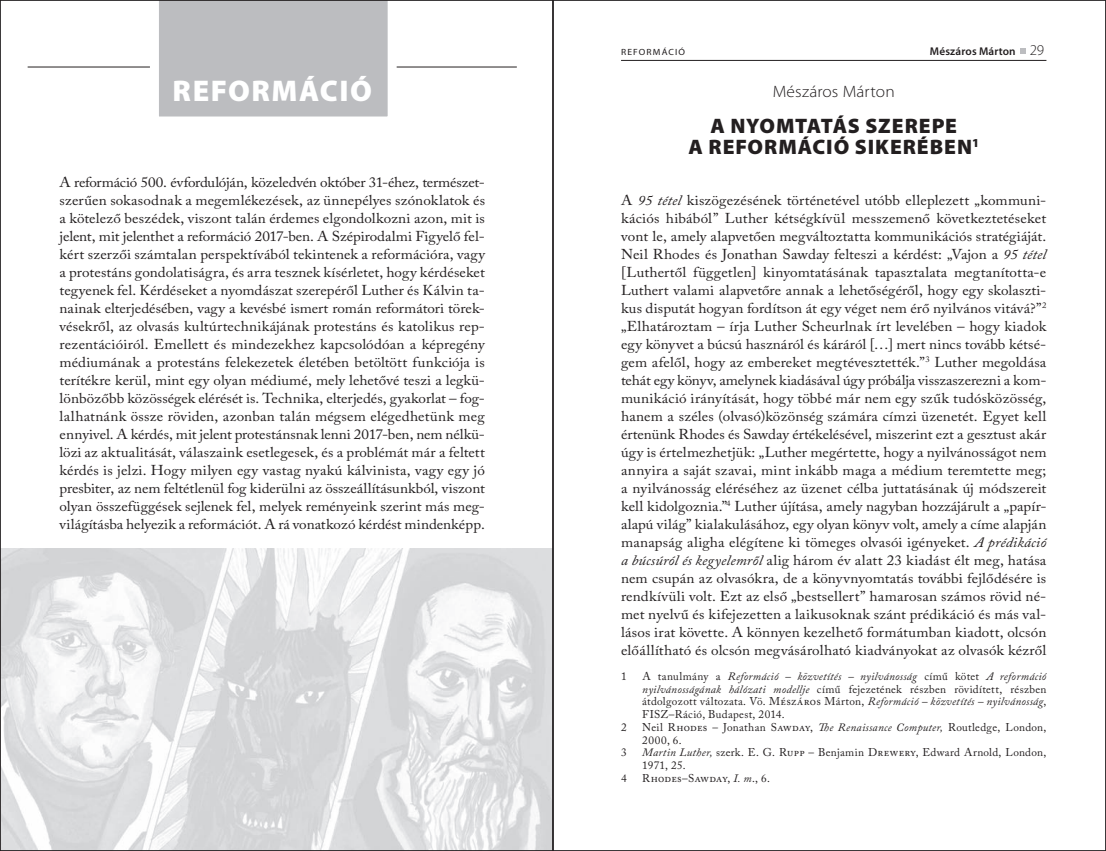
<style>
.page{position:relative;width:1106px;height:851px;background:#fff}
.page>*{position:absolute;margin:0;border:0;box-sizing:border-box;transform-origin:0 0}
.t1{font:900 30px "Myriad Pro";letter-spacing:.05em;color:#fff}
.t2{font:900 21px/21px "Myriad Pro";letter-spacing:.045em;color:#231f20;text-align:center}
.t3{font:300 16.5px "Myriad Pro";letter-spacing:.01em;color:#231f20;scale:1.06 1}
.t4{font:14.25px/18px "Adobe Caslon Pro";letter-spacing:-.01em;color:#231f20;text-align:justify;scale:1.06 1}
.t5{font:11.25px/12.8px "Adobe Caslon Pro";letter-spacing:.025em;color:#231f20}
.t6{font:600 11.25px "Myriad Pro";letter-spacing:.015em;color:#231f20}
.t7{font:9px "Myriad Pro";letter-spacing:.12em;color:#231f20;scale:1.06 1}
.s1{font-weight:300;font-size:15px}
.s2{font-style:italic}
</style>
<div class="page">
<svg style="left:1020px;top:48px;width:5px;height:5px"></svg>
<hr style="left:621px;top:60px;width:425px;height:1px;background:#231f20">
<hr style="left:28px;top:67px;width:489px;height:1px;background:#231f20">
<svg style="left:145px;top:2px;width:256px;height:115px;background:#c3c4c6"></svg>
<img style="left:2px;top:548px;width:549px;height:300px">
<h1 class="t1" style="left:173px;top:80px;width:201px">REFORMÁCIÓ</h1>
<p class="t4" style="left:60px;top:174px;width:403px">A reformáció 500. évfordulóján, közeledvén október 31-éhez, természet&shy;szerűen sokasodnak a megemlékezések, az ünnepélyes szónoklatok és a kötelező beszédek, viszont talán érdemes elgondolkozni azon, mit is jelent, mit jelenthet a reformáció 2017-ben. A Szépirodalmi Figyelő fel&shy;kért szerzői számtalan perspektívából tekintenek a reformációra, vagy a protestáns gondolatiságra, és arra tesznek kísérletet, hogy kérdéseket tegyenek fel. Kérdéseket a nyomdászat szerepéről Luther és Kálvin ta&shy;nainak elterjedésében, vagy a kevésbé ismert román reformátori törek&shy;vésekről, az olvasás kultúrtechnikájának protestáns és katolikus rep&shy;rezentációiról. Emellett és mindezekhez kapcsolódóan a képregény médiumának a protestáns felekezetek életében betöltött funkciója is terítékre kerül, mint egy olyan médiumé, mely lehetővé teszi a legkü&shy;lönbözőbb közösségek elérését is. Technika, elterjedés, gyakorlat – fog&shy;lalhatnánk össze röviden, azonban talán mégsem elégedhetünk meg ennyivel. A kérdés, mit jelent protestánsnak lenni 2017-ben, nem nélkü&shy;lözi az aktualitását, válaszaink esetlegesek, és a problémát már a feltett kérdés is jelzi. Hogy milyen egy vastag nyakú kálvinista, vagy egy jó presbiter, az nem feltétlenül fog kiderülni az összeállításunkból, viszont olyan összefüggések sejlenek fel, melyek reményeink szerint más meg&shy;világításba helyezik a reformációt. A rá vonatkozó kérdést mindenképp.</p>
<p class="t7" style="left:621px;top:49px;width:62px">REFORMÁCIÓ</p>
<p class="t6" style="left:929px;top:47px;width:116px">Mészáros Márton <span class="s1">29</span></p>
<p class="t3" style="left:772px;top:85px;width:117px">Mészáros Márton</p>
<h2 class="t2" style="left:688px;top:117px;width:292px">A NYOMTATÁS SZEREPE<br>A REFORMÁCIÓ SIKERÉBEN<sup>1</sup></h2>
<p class="t4" style="left:621px;top:192px;width:403px">A <span class="s2">95 tétel</span> kiszögezésének történetével utóbb elleplezett „kommuni&shy;kációs hibából” Luther kétségkívül messzemenő következtetéseket vont le, amely alapvetően megváltoztatta kommunikációs stratégiáját.<br>Neil Rhodes és Jonathan Sawday felteszi a kérdést: „Vajon a <span class="s2">95 tétel </span>[Luthertől független] kinyomtatásának tapasztalata megtanította-e Luthert valami alapvetőre annak a lehetőségéről, hogy egy skolaszti&shy;kus disputát hogyan fordítson át egy véget nem érő nyilvános vitává?”<sup>2 </sup>„Elhatároztam – írja Luther Scheurlnak írt levelében – hogy kiadok egy könyvet a búcsú hasznáról és káráról […] mert nincs tovább kétsé&shy;gem afelől, hogy az embereket megtévesztették.”<sup>3</sup> Luther megoldása tehát egy könyv, amelynek kiadásával úgy próbálja visszaszerezni a kom&shy;munikáció irányítását, hogy többé már nem egy szűk tudósközösség, hanem a széles (olvasó)közönség számára címzi üzenetét. Egyet kell értenünk Rhodes és Sawday értékelésével, miszerint ezt a gesztust akár úgy is értelmezhetjük: „Luther megértette, hogy a nyilvánosságot nem annyira a saját szavai, mint inkább maga a médium teremtette meg; a nyilvánosság eléréséhez az üzenet célba juttatásának új módszereit kell kidolgoznia.”<sup>4</sup> Luther újítása, amely nagyban hozzájárult a „papír&shy;alapú világ” kialakulásához, egy olyan könyv volt, amely a címe alapján manapság aligha elégítene ki tömeges olvasói igényeket. <span class="s2">A prédikáció a búcsúról és kegyelemről</span> alig három év alatt 23 kiadást élt meg, hatása nem csupán az olvasókra, de a könyvnyomtatás további fejlődésére is rendkívüli volt. Ezt az első „bestsellert” hamarosan számos rövid né&shy;met nyelvű és kifejezetten a laikusoknak szánt prédikáció és más val&shy;lásos irat követte. A könnyen kezelhető formátumban kiadott, olcsón előállítható és olcsón megvásárolható kiadványokat az olvasók kézről</p>
<p class="t5" style="left:621px;top:670px;width:7px">1</p>
<p class="t5" style="left:642px;top:670px;width:405px;text-align:justify">A tanulmány a <span class="s2">Reformáció – közvetítés – nyilvánosság</span> című kötet <span class="s2">A reformáció nyilvánosságának hálózati modellje</span> című fejezetének részben rövidített, részben átdolgozott változata. Vö. Mészáros Márton, <span class="s2">Reformáció – közvetítés – nyilvánosság</span>, FISZ–Ráció, Budapest, 2014.</p>
<p class="t5" style="left:621px;top:721px;width:7px">2</p>
<p class="t5" style="left:642px;top:721px;width:405px">Neil Rhodes – Jonathan Sawday, <span class="s2">The Renaissance Computer,</span> Routledge, London,<br>2000, 6.</p>
<p class="t5" style="left:621px;top:747px;width:7px">3</p>
<p class="t5" style="left:642px;top:747px;width:405px"><span class="s2">Martin Luther,</span> szerk. E. G. Rupp – Benjamin Drewery, Edward Arnold, London,<br>1971, 25.</p>
<p class="t5" style="left:621px;top:772px;width:7px">4</p>
<p class="t5" style="left:642px;top:772px;width:129px">Rhodes–Sawday, <span class="s2">I. m</span>., 6.</p>
</div>
